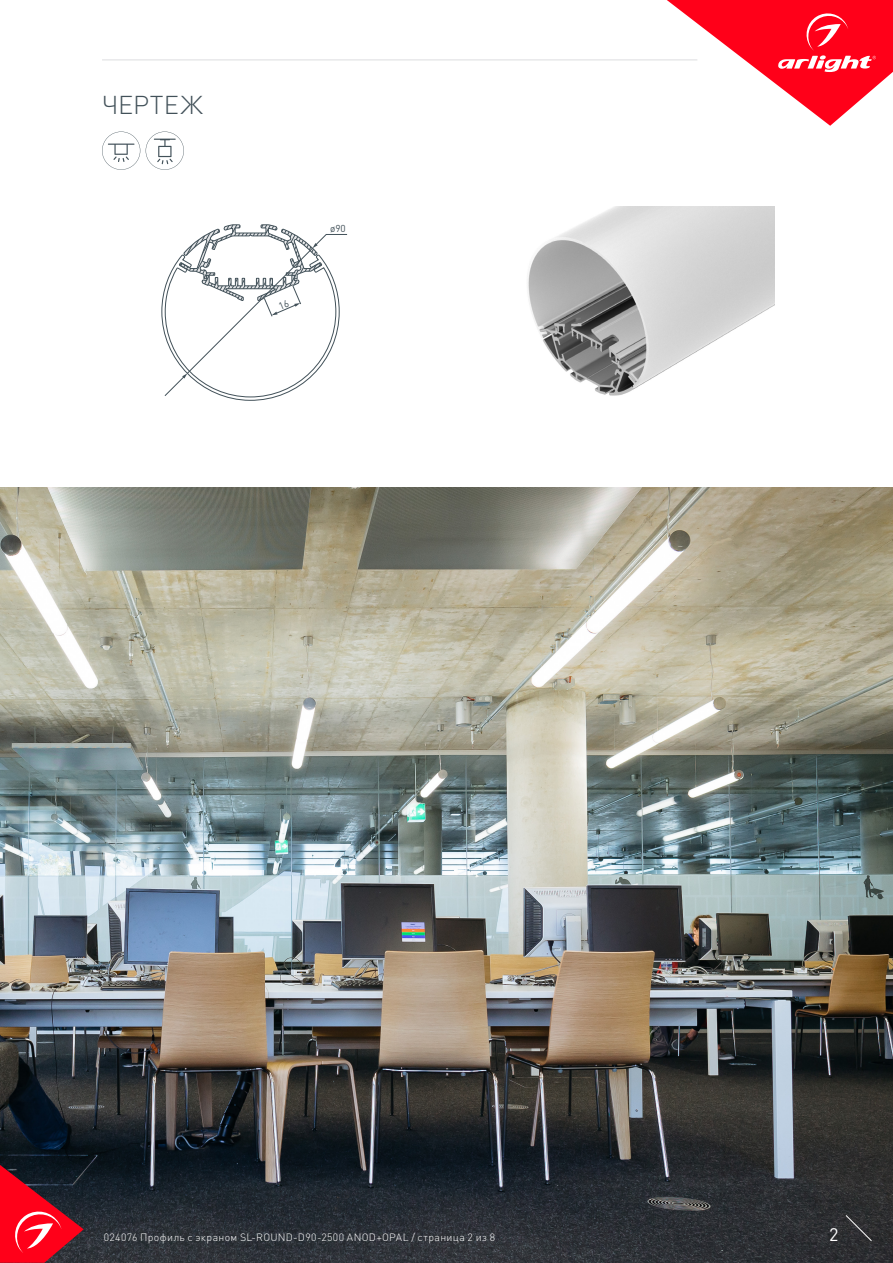
<style>
.page{position:relative;width:893px;height:1263px;background:#fff}
.page>*{position:absolute;margin:0;border:0;box-sizing:border-box;transform-origin:0 0}
.t1{font:300 25.5px "DIN Pro";letter-spacing:.01em;color:#425159}
.t2{font:18px "DIN Pro";color:#fff}
.t3{font:300 10.5px "DIN Pro";letter-spacing:.035em;color:#fff}
.t4{font:10.05px "DIN Pro";color:#425159}
</style>
<div class="page">
<img style="left:0;top:487px;width:893px;height:776px">
<svg style="left:0;top:1165px;width:84px;height:98px;background:#a21a2c"></svg>
<svg style="left:845px;top:1215px;width:27px;height:26px"></svg>
<svg style="left:667px;top:0;width:226px;height:126px"></svg>
<hr style="left:102px;top:60px;width:595px;height:1px;background:#dcdddf">
<img style="left:528px;top:207px;width:247px;height:189px">
<svg style="left:102px;top:132px;width:38px;height:38px"></svg>
<svg style="left:146px;top:132px;width:38px;height:38px"></svg>
<svg style="left:161px;top:224px;width:186px;height:177px"></svg>
<p class="t1" style="left:102px;top:87px;width:102px">ЧЕРТЕЖ</p>
<p class="t4" style="left:330px;top:222px;width:17px">ø90</p>
<p class="t3" style="left:104px;top:1230px;width:393px">024076 Профиль с экраном SL-ROUND-D90-2500 ANOD+OPAL / страница 2 из 8</p>
<p class="t2" style="left:829px;top:1222px;width:11px">2</p>
</div>
